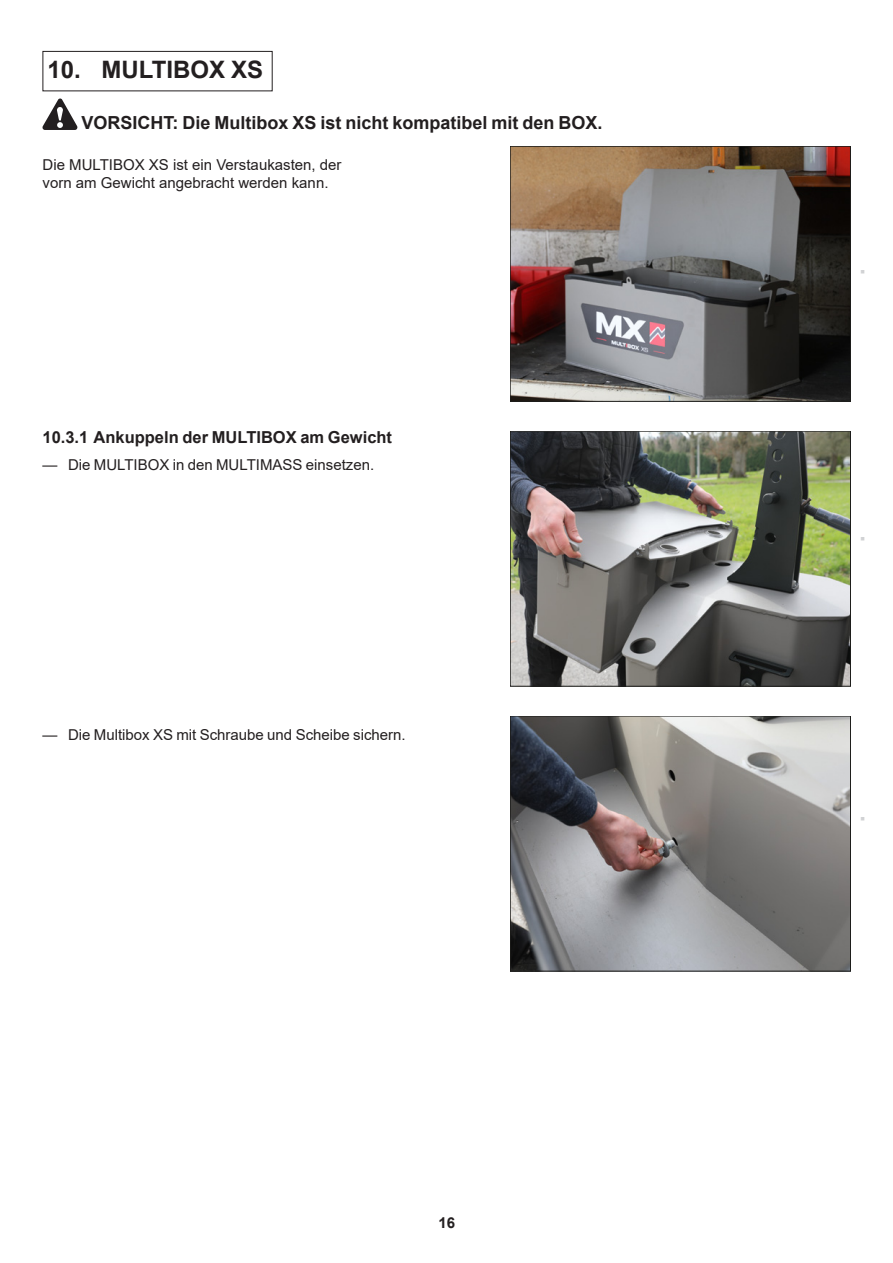
<style>
.page{position:relative;width:893px;height:1263px;background:#fff}
.page>*{position:absolute;margin:0;border:0;box-sizing:border-box;transform-origin:0 0}
.t1{font:700 24px "Arial";color:#231f20}
.Intro_chap{font:700 18px "Arial";color:#231f20}
.t2{font:700 16.5px "Arial";color:#231f20}
.Texte_enum{font:15px "Arial";color:#231f20}
.Texte_10{font:15px "Arial";color:#231f20}
.t3{font:700 15px "Arial";color:#231f20}
.Texte_code{font:7.5px "Arial";color:#d1d2d4}
</style>
<div class="page">
<div style="left:43px;top:51px;width:230px;height:40px;border:1px solid #231f20"></div>
<svg style="left:43px;top:99px;width:34px;height:31px"></svg>
<img style="left:512px;top:148px;width:336px;height:251px">
<div style="left:510px;top:146px;width:340px;height:255px;border:1px solid #1d1d1b"></div>
<img style="left:512px;top:433px;width:336px;height:251px">
<div style="left:510px;top:431px;width:340px;height:255px;border:1px solid #1d1d1b"></div>
<img style="left:512px;top:718px;width:336px;height:251px">
<div style="left:510px;top:716px;width:340px;height:255px;border:1px solid #1d1d1b"></div>
<p class="t1" style="left:48px;top:52px;width:217px">10. MULTIBOX XS</p>
<p class="Intro_chap" style="left:81px;top:110px;width:523px">VORSICHT: Die Multibox XS ist nicht kompatibel mit den BOX.</p>
<p class="Texte_10" style="left:43px;top:154px;width:301px">Die MULTIBOX XS ist ein Verstaukasten, der</p>
<p class="Texte_10" style="left:43px;top:172px;width:287px">vorn am Gewicht angebracht werden kann.</p>
<p class="t2" style="left:43px;top:426px;width:351px">10.3.1 Ankuppeln der MULTIBOX am Gewicht</p>
<p class="Texte_enum" style="left:43px;top:454px;width:333px">— Die MULTIBOX in den MULTIMASS einsetzen.</p>
<p class="Texte_enum" style="left:43px;top:724px;width:365px">— Die Multibox XS mit Schraube und Scheibe sichern.</p>
<p class="t3" style="left:438px;top:1212px;width:18px">16</p>
<p class="Texte_code" style="left:857px;top:274px;width:6px;rotate:-90deg">■</p>
<p class="Texte_code" style="left:857px;top:541px;width:6px;rotate:-90deg">■</p>
<p class="Texte_code" style="left:857px;top:821px;width:6px;rotate:-90deg">■</p>
</div>
